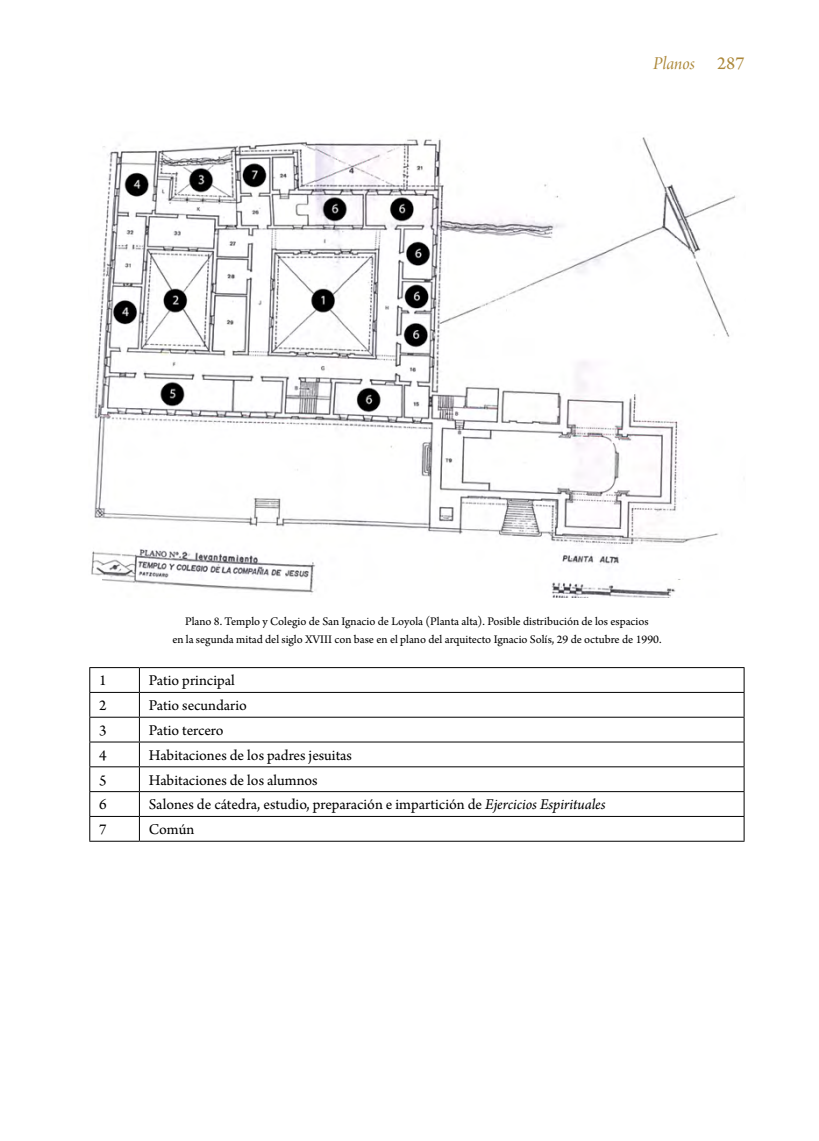
<style>
.page{position:relative;width:819px;height:1141px;background:#fff}
.page>*{position:absolute;margin:0;border:0;box-sizing:border-box;transform-origin:0 0}
.t1{font:19.25px "Arno Pro Italic Display";color:#ac883a}
.t2{font:15.75px "Arno Pro";color:#000}
.Autor_de_Foto{font:12.25px "Arno Pro";color:#000}
.s1{font-family:"Arno Pro"}
.s2{font-style:italic}
</style>
<div class="page">
<img style="left:91px;top:137px;width:645px;height:461px">
<hr style="left:89px;top:667px;width:50px;height:1px;background:#000">
<hr style="left:139px;top:667px;width:605px;height:1px;background:#000">
<hr style="left:89px;top:692px;width:50px;height:1px;background:#000">
<hr style="left:139px;top:692px;width:605px;height:1px;background:#000">
<hr style="left:89px;top:717px;width:50px;height:1px;background:#000">
<hr style="left:139px;top:717px;width:605px;height:1px;background:#000">
<hr style="left:89px;top:742px;width:50px;height:1px;background:#000">
<hr style="left:139px;top:742px;width:605px;height:1px;background:#000">
<hr style="left:89px;top:766px;width:50px;height:1px;background:#000">
<hr style="left:139px;top:766px;width:605px;height:1px;background:#000">
<hr style="left:89px;top:791px;width:50px;height:1px;background:#000">
<hr style="left:139px;top:791px;width:605px;height:1px;background:#000">
<hr style="left:89px;top:816px;width:50px;height:1px;background:#000">
<hr style="left:139px;top:816px;width:605px;height:1px;background:#000">
<hr style="left:89px;top:841px;width:50px;height:1px;background:#000">
<hr style="left:139px;top:841px;width:605px;height:1px;background:#000">
<svg style="left:89px;top:668px;width:1px;height:173px"></svg>
<svg style="left:139px;top:668px;width:1px;height:173px"></svg>
<svg style="left:743px;top:668px;width:1px;height:173px"></svg>
<p class="t1" style="left:653px;top:53px;width:93px">Planos <span class="s1">287</span></p>
<p class="Autor_de_Foto" style="left:185px;top:614px;width:465px">Plano 8. Templo y Colegio de San Ignacio de Loyola (Planta alta). Posible distribución de los espacios</p>
<p class="Autor_de_Foto" style="left:172px;top:632px;width:490px">en la segunda mitad del siglo XVIII con base en el plano del arquitecto Ignacio Solís, 29 de octubre de 1990.</p>
<p class="t2" style="left:99px;top:672px;width:9px">1</p>
<p class="t2" style="left:149px;top:672px;width:87px">Patio principal</p>
<p class="t2" style="left:99px;top:696px;width:9px">2</p>
<p class="t2" style="left:149px;top:696px;width:100px">Patio secundario</p>
<p class="t2" style="left:99px;top:721px;width:9px">3</p>
<p class="t2" style="left:149px;top:721px;width:76px">Patio tercero</p>
<p class="t2" style="left:99px;top:746px;width:9px">4</p>
<p class="t2" style="left:149px;top:746px;width:205px">Habitaciones de los padres jesuitas</p>
<p class="t2" style="left:99px;top:771px;width:9px">5</p>
<p class="t2" style="left:149px;top:771px;width:170px">Habitaciones de los alumnos</p>
<p class="t2" style="left:99px;top:796px;width:9px">6</p>
<p class="t2" style="left:149px;top:796px;width:458px">Salones de cátedra, estudio, preparación e impartición de <span class="s2">Ejercicios Espirituales</span></p>
<p class="t2" style="left:99px;top:820px;width:9px">7</p>
<p class="t2" style="left:149px;top:820px;width:47px">Común</p>
</div>
